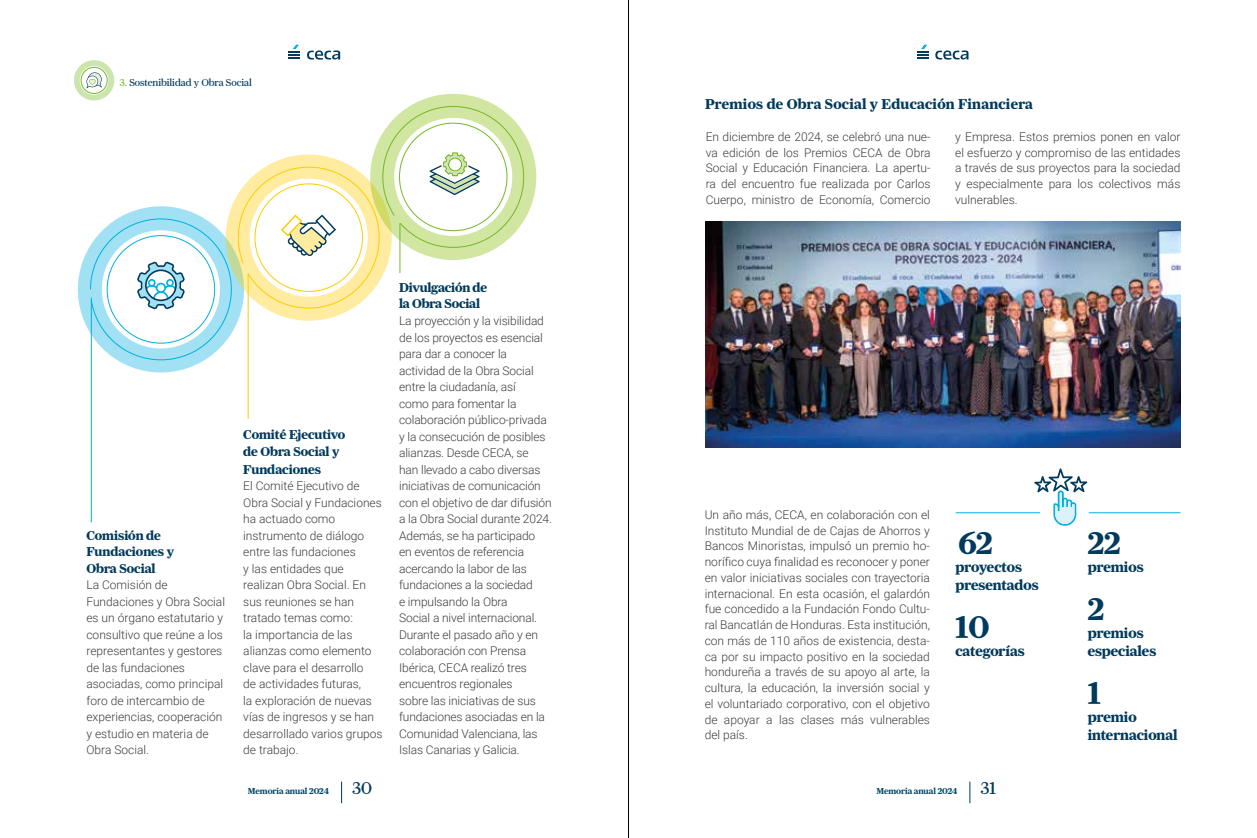
<style>
.page{position:relative;width:1257px;height:838px;background:#fff}
.page>*{position:absolute;margin:0;border:0;box-sizing:border-box;transform-origin:0 0}
.t1{font:600 33px "Farnham Headline";color:#003a5d}
.t2{font:18px "Farnham Headline";color:#003a5d}
.t3{font:700 15px/18px "Farnham Headline";color:#003a5d}
.t4{font:700 15px "Farnham Headline";letter-spacing:.02em;color:#003a5d}
.t5{font:700 13.5px/16.5px "Farnham Headline";color:#003a5d}
.t6{font:300 12px/16.5px "Roboto";letter-spacing:-.01em;color:#3c3c3b}
.t7{font:10.5px "Farnham Headline";color:#003a5d}
.t8{font:600 9px "Farnham Headline";color:#00466a}
.s1{color:#76b82a}
</style>
<div class="page">
<svg style="left:970px;top:781px;width:1px;height:22px"></svg>
<svg style="left:341px;top:781px;width:1px;height:22px"></svg>
<svg style="left:935px;top:50px;width:33px;height:10px"></svg>
<svg style="left:917px;top:45px;width:11px;height:14px"></svg>
<hr style="left:91px;top:297px;width:1px;height:225px;background:#00b0e1">
<img style="left:705px;top:221px;width:475px;height:227px">
<hr style="left:956px;top:512px;width:224px;height:1px;background:#00b0e1">
<hr style="left:248px;top:273px;width:1px;height:146px;background:#fc0">
<div style="left:1040px;top:488px;width:49px;height:49px;background:#fff;border-radius:50%"></div>
<svg style="left:1034px;top:468px;width:53px;height:58px"></svg>
<svg style="left:74px;top:45px;width:462px;height:338px"></svg>
<hr style="left:628px;top:0;width:1px;height:838px;background:#000">
<p class="t7" style="left:120px;top:77px;width:134px"><span class="s1">3.</span> Sostenibilidad y Obra Social</p>
<p class="t5" style="left:86px;top:527px;width:89px">Comisión de<br>Fundaciones y<br>Obra Social</p>
<p class="t6" style="left:86px;top:576px;width:140px">La Comisión de<br>Fundaciones y Obra Social es un órgano estatutario y consultivo que reúne a los representantes y gestores de las fundaciones asociadas, como principal foro de intercambio de experiencias, cooperación y estudio en materia de<br>Obra Social.</p>
<p class="t5" style="left:243px;top:426px;width:104px">Comité Ejecutivo de Obra Social y</p>
<p class="t5" style="left:243px;top:461px;width:79px">Fundaciones</p>
<p class="t6" style="left:243px;top:477px;width:141px">El Comité Ejecutivo de<br>Obra Social y Fundaciones ha actuado como instrumento de diálogo entre las fundaciones<br>y las entidades que realizan Obra Social. En sus reuniones se han tratado temas como:<br>la importancia de las alianzas como elemento clave para el desarrollo<br>de actividades futuras,<br>la exploración de nuevas vías de ingresos y se han desarrollado varios grupos de trabajo.</p>
<p class="t5" style="left:399px;top:279px;width:89px">Divulgación de la Obra Social</p>
<p class="t6" style="left:399px;top:312px;width:154px">La proyección y la visibilidad de los proyectos es esencial para dar a conocer la actividad de la Obra Social entre la ciudadanía, así<br>como para fomentar la colaboración público-privada y la consecución de posibles alianzas. Desde CECA, se<br>han llevado a cabo diversas iniciativas de comunicación con el objetivo de dar difusión a la Obra Social durante 2024.<br>Además, se ha participado<br>en eventos de referencia acercando la labor de las fundaciones a la sociedad<br>e impulsando la Obra<br>Social a nivel internacional.<br>Durante el pasado año y en colaboración con Prensa<br>Ibérica, CECA realizó tres encuentros regionales<br>sobre las iniciativas de sus fundaciones asociadas en la<br>Comunidad Valenciana, las<br>Islas Canarias y Galicia.</p>
<p class="t4" style="left:705px;top:96px;width:329px">Premios de Obra Social y Educación Financiera</p>
<p class="t6" style="left:706px;top:128px;width:226px;line-height:15.8px;text-align:justify">En diciembre de 2024, se celebró una nue&shy;va edición de los Premios CECA de Obra Social y Educación Financiera. La apertu&shy;ra del encuentro fue realizada por Carlos Cuerpo, ministro de Economía, Comercio</p>
<p class="t6" style="left:955px;top:128px;width:227px;line-height:15.8px;text-align:justify">y Empresa. Estos premios ponen en valor el esfuerzo y compromiso de las entidades a través de sus proyectos para la sociedad y especialmente para los colectivos más vulnerables.</p>
<p class="t6" style="left:705px;top:506px;width:227px;line-height:15.8px;text-align:justify">Un año más, CECA, en colaboración con el Instituto Mundial de de Cajas de Ahorros y Bancos Minoristas, impulsó un premio ho&shy;norífico cuya finalidad es reconocer y poner en valor iniciativas sociales con trayectoria internacional. En esta ocasión, el galardón fue concedido a la Fundación Fondo Cultu&shy;ral Bancatlán de Honduras. Esta institución, con más de 110 años de existencia, desta&shy;ca por su impacto positivo en la sociedad hondureña a través de su apoyo al arte, la cultura, la educación, la inversión social y el voluntariado corporativo, con el objetivo de apoyar a las clases más vulnerables del país.</p>
<h1 class="t1" style="left:958px;top:524px;width:36px">62</h1>
<p class="t3" style="left:955px;top:557px;width:85px">proyectos presentados</p>
<h1 class="t1" style="left:955px;top:608px;width:36px">10</h1>
<p class="t3" style="left:955px;top:641px;width:71px">categorías</p>
<h1 class="t1" style="left:1088px;top:524px;width:34px">22</h1>
<p class="t3" style="left:1088px;top:557px;width:57px">premios</p>
<h1 class="t1" style="left:1088px;top:590px;width:18px">2</h1>
<p class="t3" style="left:1088px;top:623px;width:70px">premios especiales</p>
<h1 class="t1" style="left:1088px;top:674px;width:15px">1</h1>
<p class="t3" style="left:1088px;top:707px;width:91px">premio internacional</p>
<p class="t8" style="left:248px;top:786px;width:82px">Memoria anual 2024</p>
<h2 class="t2" style="left:353px;top:778px;width:21px">30</h2>
<p class="t8" style="left:876px;top:786px;width:82px">Memoria anual 2024</p>
<h2 class="t2" style="left:981px;top:778px;width:17px">31</h2>
</div>
